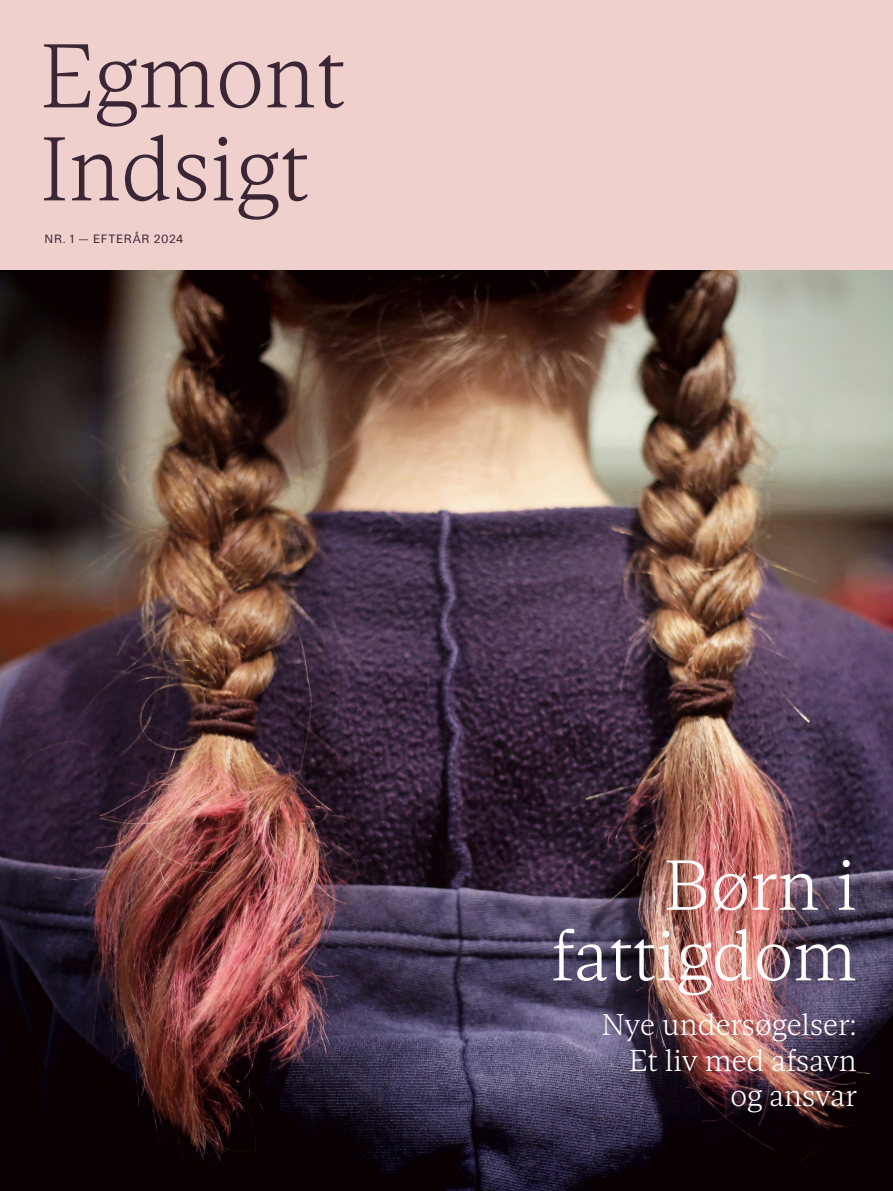
<style>
.page{position:relative;width:893px;height:1191px;background:#fff}
.page>*{position:absolute;margin:0;border:0;box-sizing:border-box;transform-origin:0 0}
.t1{font:200 90px "Gestura Text";color:#3b2636;scale:.96 1}
.t2{font:200 70.5px/70.5px "Gestura Text";color:#fff;text-align:right}
.Indsigt_citat_20_24{font:200 30px/35.2px "Gestura Text";color:#fff;text-align:right}
.t3{font:12px "Octave";letter-spacing:.06em;color:#3b2636}
</style>
<div class="page">
<div style="left:0;top:0;width:893px;height:307px;background:#f0d0cd"></div>
<img style="left:0;top:270px;width:893px;height:921px">
<p class="t1" style="left:40px;top:26px;width:320px">Egmont</p>
<p class="t1" style="left:40px;top:119px;width:282px">Indsigt</p>
<p class="t3" style="left:44px;top:231px;width:140px">NR. 1 — EFTERÅR 2024</p>
<p class="t2" style="left:551px;top:851px;width:307px">Børn i fattigdom</p>
<p class="Indsigt_citat_20_24" style="left:601px;top:1007px;width:257px">Nye undersøgelser:<br>Et liv med afsavn og ansvar</p>
</div>
